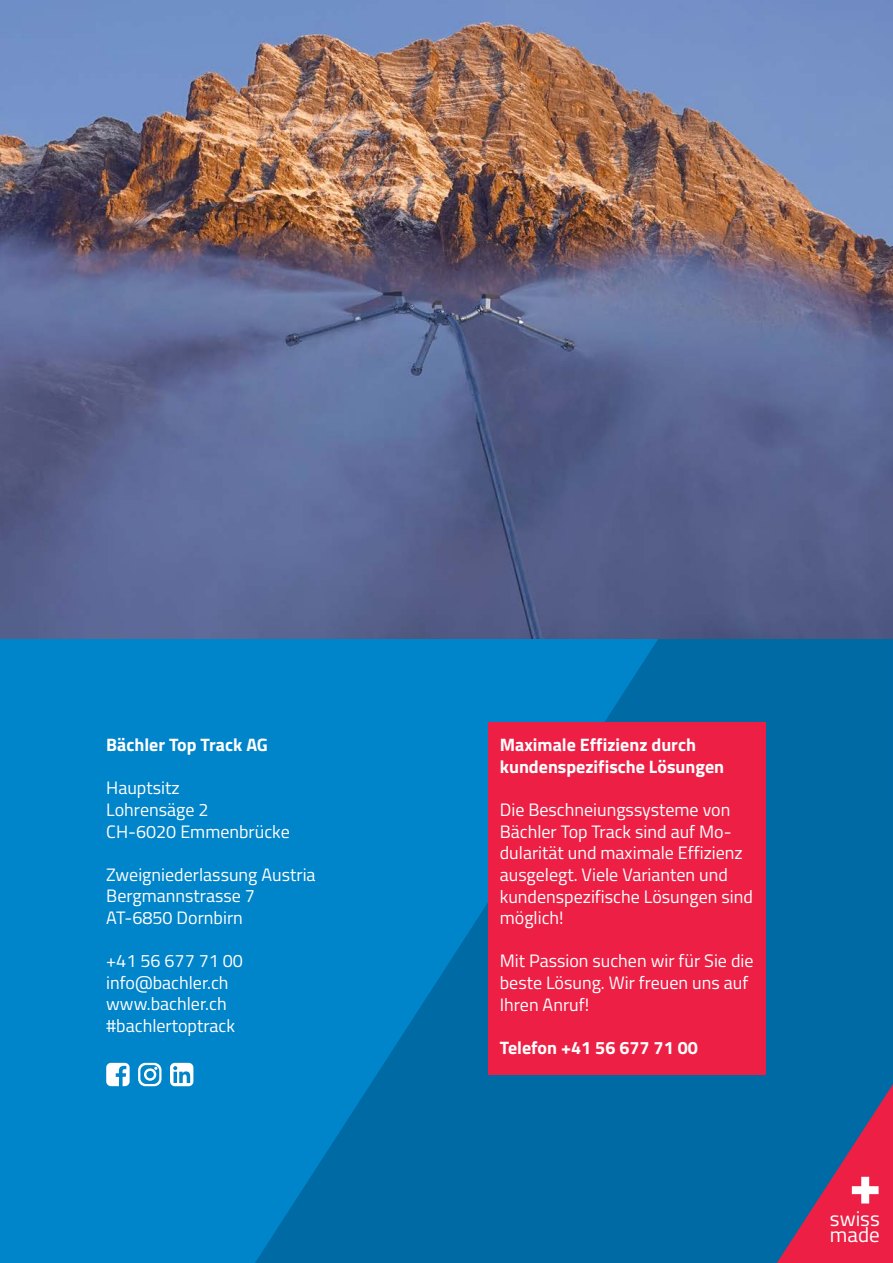
<style>
.page{position:relative;width:893px;height:1263px;background:#fff}
.page>*{position:absolute;margin:0;border:0;box-sizing:border-box;transform-origin:0 0}
.t1{font:21px/16.6px "Titillium Web";color:#fff}
.t2{font:18px/21.6px "Titillium Web";color:#fff}
.t3{font:700 18px/21.6px "Titillium Web";color:#fff}
</style>
<div class="page">
<div style="left:0;top:638px;width:893px;height:625px;background:#0084ca"></div>
<svg style="left:253px;top:638px;width:640px;height:625px;fill:#006aa4"></svg>
<svg style="left:777px;top:1084px;width:116px;height:179px;background:#764877"></svg>
<div style="left:488px;top:721px;width:277px;height:353px;background:#ed1f45"></div>
<svg style="left:138px;top:1063px;width:24px;height:23px"></svg>
<svg style="left:106px;top:1063px;width:24px;height:23px"></svg>
<svg style="left:170px;top:1063px;width:23px;height:23px"></svg>
<img style="left:0;top:0;width:893px;height:638px">
<p class="t3" style="left:106px;top:733px;width:163px">Bächler Top Track AG</p>
<p class="t2" style="left:106px;top:776px;width:185px">Hauptsitz<br>Lohrensäge 2<br>CH-6020 Emmenbrücke</p>
<p class="t2" style="left:106px;top:863px;width:211px">Zweigniederlassung Austria<br>Bergmannstrasse 7<br>AT-6850 Dornbirn</p>
<p class="t2" style="left:106px;top:949px;width:138px">+41 56 677 71 00 info@bachler.ch www.bachler.ch #bachlertoptrack</p>
<p class="t3" style="left:500px;top:733px;width:226px">Maximale Effizienz durch kundenspezifische Lösungen</p>
<p class="t2" style="left:500px;top:798px;width:255px">Die Beschneiungssysteme von<br>Bächler Top Track sind auf Mo&shy;dularität und maximale Effizienz ausgelegt. Viele Varianten und kundenspezifische Lösungen sind möglich!</p>
<p class="t2" style="left:500px;top:949px;width:255px">Mit Passion suchen wir für Sie die beste Lösung. Wir freuen uns auf<br>Ihren Anruf!</p>
<p class="t3" style="left:500px;top:1036px;width:200px">Telefon +41 56 677 71 00</p>
<p class="t1" style="left:830px;top:1209px;width:51px">swiss made</p>
</div>
